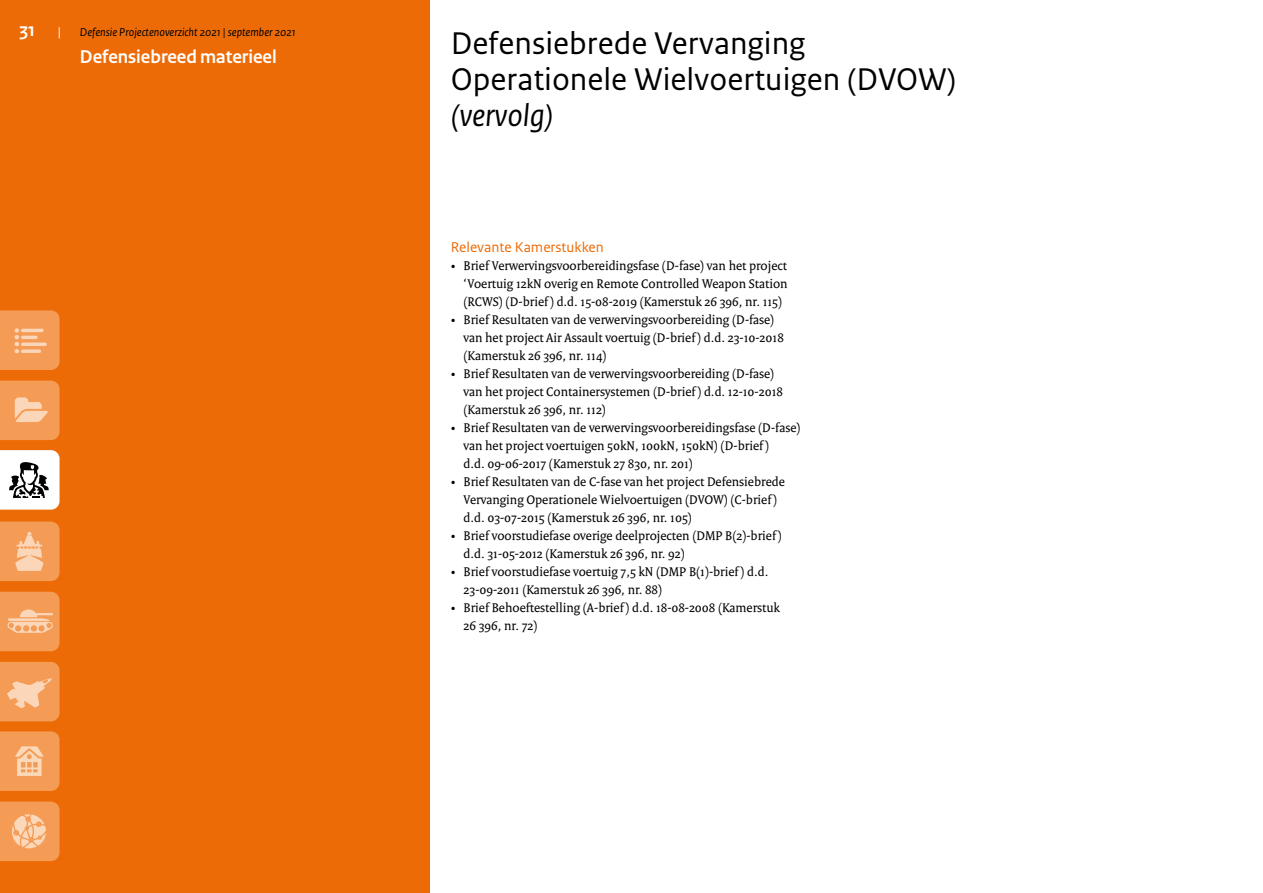
<style>
.page{position:relative;width:1263px;height:893px;background:#fff}
.page>*{position:absolute;margin:0;border:0;box-sizing:border-box;transform-origin:0 0}
._3-MPO-projectnaam{font:33px/36px "Rijksoverheid Sans Text";color:#000}
._3-MPO-projectnaam-2{font:italic 33px "Rijksoverheid Sans Text";color:#000}
.t1{font:700 19.5px "Rijksoverheid Sans Heading";color:#fff}
._5-MPO-tussenkopje_o{font:15px "Rijksoverheid Sans Text";color:#ed6b06}
._5-MPO-plat_inspr_bu{font:13.5px/18px "Rijksoverheid Serif";color:#000}
.t2{font:italic 12px "Rijksoverheid Sans Text";color:#000}
.s1{font-family:"Rijksoverheid Sans Text";font-weight:400;font-size:13.5px}
</style>
<div class="page">
<div style="left:0;top:0;width:429px;height:893px;background:#ed6b06"></div>
<svg style="left:0;top:662px;width:60px;height:59px;background:#f5a566"></svg>
<svg style="left:0;top:592px;width:60px;height:59px;background:#f5a263"></svg>
<svg style="left:0;top:522px;width:60px;height:59px;background:#f5a567"></svg>
<svg style="left:0;top:381px;width:60px;height:59px;background:#f5a364"></svg>
<svg style="left:0;top:310px;width:60px;height:60px;background:#f49f5d"></svg>
<svg style="left:0;top:731px;width:60px;height:60px;background:#f4a262"></svg>
<svg style="left:0;top:450px;width:60px;height:60px;background:#d6d3d0"></svg>
<svg style="left:0;top:801px;width:60px;height:60px;background:#f5a465"></svg>
<h2 class="t1" style="left:20px;top:19px;width:43px">31 <span class="s1">|</span></h2>
<p class="t2" style="left:80px;top:25px;width:217px">Defensie Projectenoverzicht 2021 | september 2021</p>
<h2 class="t1" style="left:80px;top:46px;width:198px">Defensiebreed materieel</h2>
<p class="_3-MPO-projectnaam" style="left:451px;top:26px;width:507px">Defensiebrede Vervanging<br>Operationele Wielvoertuigen (DVOW)</p>
<p class="_3-MPO-projectnaam-2" style="left:451px;top:97px;width:104px">(vervolg)</p>
<p class="_5-MPO-tussenkopje_o" style="left:451px;top:239px;width:154px">Relevante Kamerstukken</p>
<p class="_5-MPO-plat_inspr_bu" style="left:463px;top:257px;width:326px;text-align:justify;text-indent:-13px">• Brief Verwervingsvoorbereidingsfase (D-fase) van het project ‘Voertuig 12kN overig en Remote Controlled Weapon Station (RCWS) (D-brief ) d.d. 15-08-2019 (Kamerstuk 26 396, nr. 115)</p>
<p class="_5-MPO-plat_inspr_bu" style="left:463px;top:311px;width:322px;text-indent:-13px">• Brief Resultaten van de verwervingsvoorbereiding (D-fase) van het project Air Assault voertuig (D-brief ) d.d. 23-10-2018 (Kamerstuk 26 396, nr. 114)</p>
<p class="_5-MPO-plat_inspr_bu" style="left:463px;top:365px;width:321px;text-indent:-13px">• Brief Resultaten van de verwervingsvoorbereiding (D-fase) van het project Containersystemen (D-brief ) d.d. 12-10-2018 (Kamerstuk 26 396, nr. 112)</p>
<p class="_5-MPO-plat_inspr_bu" style="left:463px;top:419px;width:339px;text-indent:-13px">• Brief Resultaten van de verwervingsvoorbereidingsfase (D-fase) van het project voertuigen 50kN, 100kN, 150kN) (D-brief )<br>d.d. 09-06-2017 (Kamerstuk 27 830, nr. 201)</p>
<p class="_5-MPO-plat_inspr_bu" style="left:463px;top:473px;width:323px;text-indent:-13px">• Brief Resultaten van de C-fase van het project Defensiebrede<br>Vervanging Operationele Wielvoertuigen (DVOW) (C-brief ) d.d. 03-07-2015 (Kamerstuk 26 396, nr. 105)</p>
<p class="_5-MPO-plat_inspr_bu" style="left:463px;top:527px;width:320px;text-indent:-13px">• Brief voorstudiefase overige deelprojecten (DMP B(2)-brief) d.d. 31-05-2012 (Kamerstuk 26 396, nr. 92)</p>
<p class="_5-MPO-plat_inspr_bu" style="left:463px;top:563px;width:306px;text-indent:-13px">• Brief voorstudiefase voertuig 7,5 kN (DMP B(1)-brief) d.d.<br>23-09-2011 (Kamerstuk 26 396, nr. 88)</p>
<p class="_5-MPO-plat_inspr_bu" style="left:463px;top:599px;width:318px;text-indent:-13px">• Brief Behoeftestelling (A-brief) d.d. 18-08-2008 (Kamerstuk<br>26 396, nr. 72)</p>
</div>
